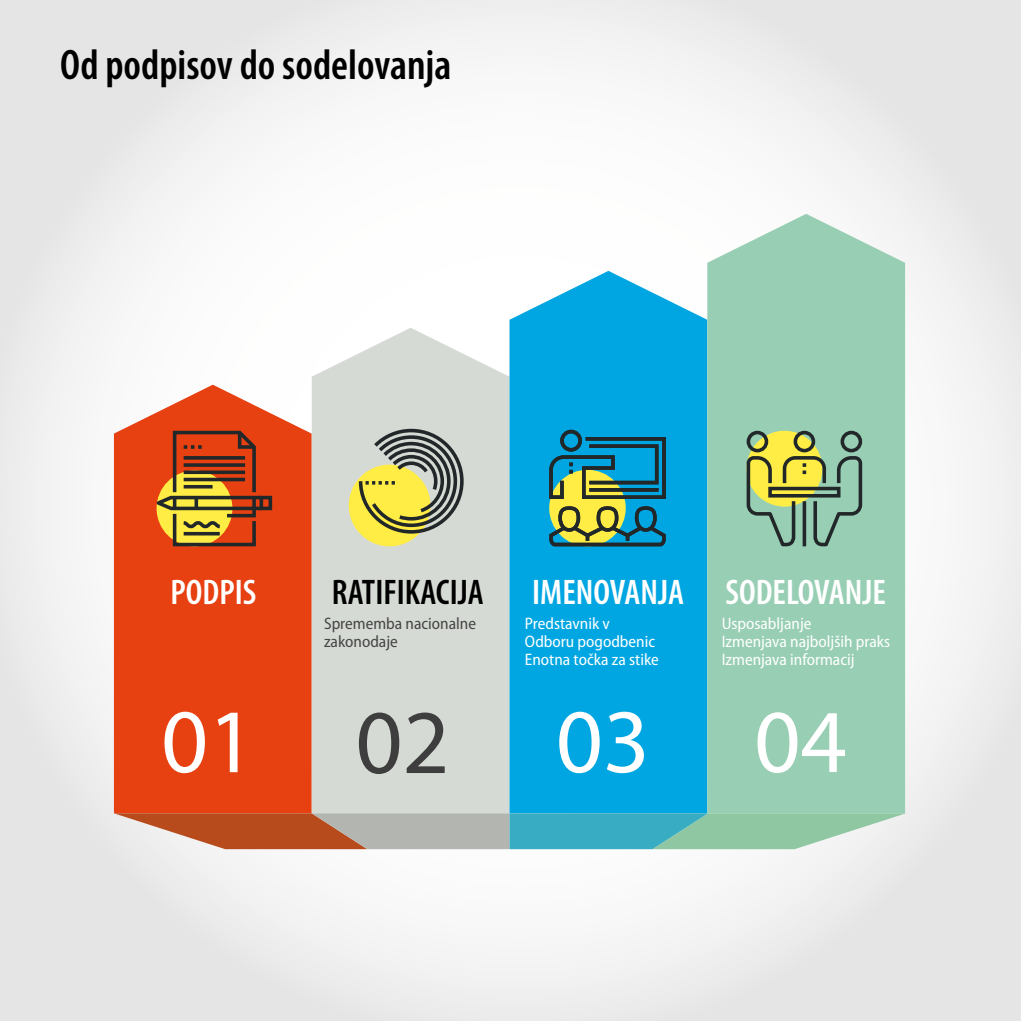
<style>
.page{position:relative;width:1021px;height:1021px;background:#fff}
.page>*{position:absolute;margin:0;border:0;box-sizing:border-box;transform-origin:0 0}
.t1{font:600 91.58px "Open Sans";color:#fff}
.t2{font:600 condensed 42.75px "Myriad Pro";color:#000}
.t3{font:600 condensed 35.77px "Myriad Pro";color:#fff}
.t4{font:600 condensed 35.77px "Myriad Pro";color:#000}
.t5{font:semi-condensed 16.65px/17.8px "Myriad Pro";color:#fff}
.t6{font:semi-condensed 16.65px/17.8px "Myriad Pro";color:#454545}
.s1{color:#3f3e3f}
.s2{font-size:90.45px}
</style>
<div class="page">
<div style="left:0;top:0;width:1020px;height:1020px;background:linear-gradient(to right,#f2f2f2,#f1f1f1)"></div>
<svg style="left:114px;top:384px;width:198px;height:429px;background:#e84d21"></svg>
<div style="left:312px;top:328px;width:197px;height:485px;background:#d6dad4"></div>
<div style="left:509px;top:271px;width:198px;height:542px;background:#00a6e2"></div>
<div style="left:707px;top:214px;width:198px;height:599px;background:#98cfb4"></div>
<svg style="left:114px;top:813px;width:791px;height:36px;background:#9aa89a"></svg>
<hr style="left:175px;top:496px;width:86px;height:3px;background:#222829">
<div style="left:259px;top:496px;width:13px;height:14px;border:4px solid #222829"></div>
<svg style="left:149px;top:429px;width:109px;height:119px;background:#c46723"></svg>
<hr style="left:184px;top:456px;width:61px;height:3px;background:#222829">
<svg style="left:184px;top:463px;width:61px;height:4px"></svg>
<svg style="left:184px;top:470px;width:61px;height:4px"></svg>
<svg style="left:184px;top:477px;width:61px;height:4px"></svg>
<hr style="left:184px;top:485px;width:28px;height:3px;background:#222829">
<hr style="left:184px;top:532px;width:36px;height:3px;background:#222829">
<div style="left:746px;top:431px;width:76px;height:75px;background:#ffed45;border-radius:50%"></div>
<div style="left:793px;top:431px;width:22px;height:21px;border:4px solid #222829;border-radius:50%"></div>
<div style="left:746px;top:431px;width:22px;height:21px;border:4px solid #222829;border-radius:50%"></div>
<div style="left:840px;top:431px;width:22px;height:21px;border:4px solid #222829;border-radius:50%"></div>
<svg style="left:744px;top:454px;width:120px;height:94px"></svg>
<div style="left:349px;top:464px;width:81px;height:82px;background:#ffed45;border-radius:50%"></div>
<svg style="left:357px;top:427px;width:108px;height:108px"></svg>
<div style="left:549px;top:470px;width:76px;height:76px;background:#ffed45;border-radius:50%"></div>
<div style="left:560px;top:430px;width:22px;height:21px;border:4px solid #222829;border-radius:50%"></div>
<div style="left:558px;top:506px;width:22px;height:25px;border:4px solid #222829;border-radius:50%"></div>
<div style="left:596px;top:506px;width:22px;height:25px;border:4px solid #222829;border-radius:50%"></div>
<div style="left:635px;top:506px;width:21px;height:25px;border:4px solid #222829;border-radius:50%"></div>
<svg style="left:547px;top:523px;width:120px;height:25px"></svg>
<svg style="left:547px;top:435px;width:120px;height:65px;background:#2f838b"></svg>
<h2 class="t2" style="left:60px;top:38px;width:393px">Od podpisov do sodelovanja</h2>
<h3 class="t3" style="left:170px;top:570px;width:87px">PODPIS</h3>
<h3 class="t4" style="left:332px;top:570px;width:153px">RATIFIKACIJA</h3>
<h3 class="t3" style="left:532px;top:570px;width:355px">IMENOVANJA SODELOVANJE</h3>
<p class="t6" style="left:324px;top:614px;width:153px">Sprememba nacionalne zakonodaje</p>
<p class="t5" style="left:721px;top:614px;width:170px">Usposabljanje<br>Izmenjava najboljših praks<br>Izmenjava informacij</p>
<p class="t5" style="left:525px;top:614px;width:135px">Predstavnik v<br>Odboru pogodbenic<br>Enotna točka za stike</p>
<h1 class="t1" style="left:161px;top:685px;width:687px">01 <span class="s1">02</span> 03 <span class="s2">04</span></h1>
</div>
